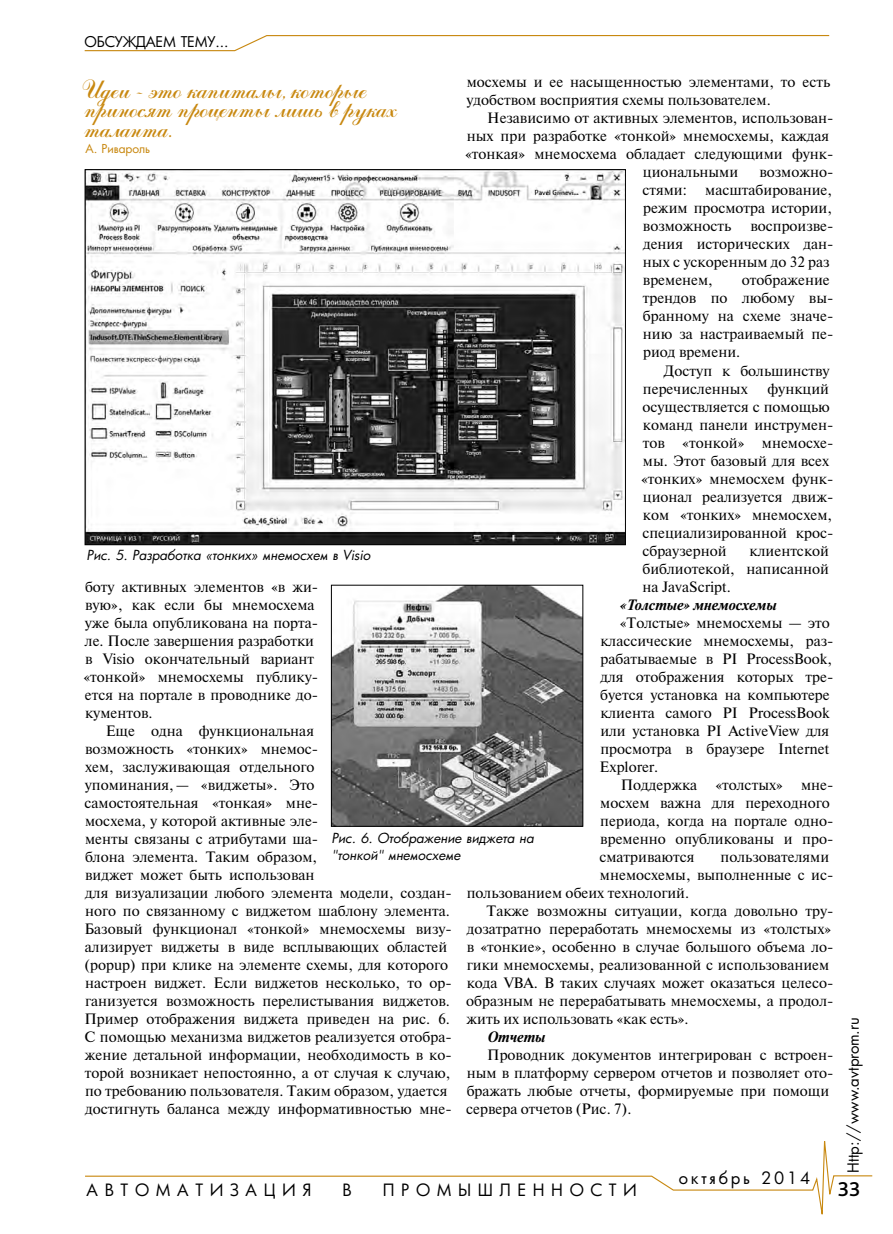
<style>
.page{position:relative;width:893px;height:1234px;background:#fff}
.page>*{position:absolute;margin:0;border:0;box-sizing:border-box;transform-origin:0 0}
.t1{font:27px/19.5px "Art Script";letter-spacing:-.005em;color:#c88810}
.t2{font:500 21px "Bliss Pro";color:#000}
.t3{font:16.5px "Futura Cyr";letter-spacing:.4em;color:#000}
.t4{font:16.5px "Futura Cyr";letter-spacing:.17em;color:#000}
.t5{font:15px/18px "Newton";color:#000}
.t6{font:italic 700 15px "Newton";color:#000}
.t7{font:15px "Futura Cyr";color:#000}
.t8{font:14.4px "Futura Cyr";letter-spacing:-.01em;color:#000}
.t9{font:italic 13.5px/16.5px "Futura Cyr";color:#000}
.t10{font:12px "Futura Cyr";letter-spacing:-.005em;color:#c88810}
</style>
<div class="page">
<svg style="left:85px;top:1141px;width:788px;height:74px"></svg>
<svg style="left:84px;top:35px;width:746px;height:17px"></svg>
<img style="left:87px;top:171px;width:537px;height:372px">
<img style="left:333px;top:586px;width:248px;height:238px">
<div style="left:331px;top:584px;width:252px;height:242px;border:1px solid #000"></div>
<p class="t8" style="left:84px;top:33px;width:145px">ОБСУЖДАЕМ ТЕМУ...</p>
<h1 class="t1" style="left:80px;top:81px;width:319px">Идеи - это капиталы, которые приносят проценты лишь в руках таланта.</h1>
<p class="t10" style="left:85px;top:141px;width:66px">А. Ривароль</p>
<p class="t5" style="left:466px;top:73px;width:365px">мосхемы и ее насыщенностью элементами, то есть удобством восприятия схемы пользователем.</p>
<p class="t5" style="left:487px;top:109px;width:348px">Независимо от активных элементов, использован-</p>
<p class="t5" style="left:467px;top:127px;width:364px">ных при разработке «тонкой» мнемосхемы, каждая</p>
<p class="t5" style="left:465px;top:145px;width:370px">«тонкая» мнемосхема обладает следующими функ-</p>
<p class="t5" style="left:643px;top:163px;width:97px">циональными</p>
<p class="t5" style="left:642px;top:163px;width:193px;text-align:justify;text-indent:117px">возможно&shy;стями: масштабирование, режим просмотра истории, возможность</p>
<p class="t5" style="left:643px;top:217px;width:192px;text-indent:107px">воспроизве&shy;дения исторических дан&shy;ных с ускоренным до 32 раз временем,</p>
<p class="t5" style="left:643px;top:271px;width:192px;text-indent:99px">отображение трендов по любому вы&shy;бранному на схеме значе&shy;нию за настраиваемый пе&shy;риод времени.</p>
<p class="t5" style="left:643px;top:361px;width:188px;text-indent:21px">Доступ к большинству перечисленных</p>
<p class="t5" style="left:641px;top:379px;width:194px;text-indent:126px">функций осуществляется с помощью команд панели инструмен&shy;тов «тонкой» мнемосхе&shy;мы. Этот базовый для всех «тонких» мнемосхем функ&shy;ционал реализуется движ&shy;ком «тонких» мнемосхем, специализированной крос&shy;сбраузерной</p>
<p class="t5" style="left:642px;top:541px;width:188px;text-align:justify;text-indent:107px">клиентской библиотекой, написанной на JavaScript.</p>
<p class="t6" style="left:620px;top:595px;width:159px">«Толстые» мнемосхемы</p>
<p class="t5" style="left:600px;top:613px;width:235px;text-indent:20px">«Толстые» мнемосхемы — это классические мнемосхемы, раз&shy;рабатываемые в PI ProcessBook, для отображения которых тре&shy;буется установка на компьютере клиента самого PI ProcessBook или установка PI ActiveView для просмотра в браузере Internet<br>Explorer.</p>
<p class="t5" style="left:599px;top:775px;width:236px;text-indent:21px">Поддержка «толстых» мне&shy;мосхем важна для переходного периода, когда на портале одно&shy;временно опубликованы и про&shy;сматриваются</p>
<p class="t9" style="left:87px;top:547px;width:285px">Рис. 5. Разработка «тонких» мнемосхем в Visio</p>
<p class="t5" style="left:83px;top:576px;width:236px">боту активных элементов «в жи&shy;вую», как если бы мнемосхема уже была опубликована на порта&shy;ле. После завершения разработки в Visio окончательный вариант «тонкой» мнемосхемы публику&shy;ется на портале в проводнике до&shy;кументов.</p>
<p class="t5" style="left:84px;top:720px;width:369px;text-indent:21px">Еще одна функциональная<br>возможность «тонких» мнемос-<br>хем, заслуживающая отдельного<br>упоминания,— «виджеты». Это<br>самостоятельная «тонкая» мне-<br>мосхема, у которой активные эле-<br>менты связаны с атрибутами ша-<br>блона элемента. Таким образом,<br>виджет может быть использован<br>для визуализации любого элемента модели, создан&shy;ного по связанному с виджетом шаблону элемента.<br>Базовый функционал «тонкой» мнемосхемы визу&shy;ализирует виджеты в виде всплывающих областей (popup) при клике на элементе схемы, для которого настроен виджет. Если виджетов несколько, то ор&shy;ганизуется возможность перелистывания виджетов.<br>Пример отображения виджета приведен на рис. 6.<br>С помощью механизма виджетов реализуется отобра&shy;жение детальной информации, необходимость в ко&shy;торой возникает непостоянно, а от случая к случаю, по требованию пользователя. Таким образом, удается достигнуть баланса между информативностью мне-</p>
<p class="t9" style="left:331px;top:830px;width:204px">Рис. 6. Отображение виджета на "тонкой" мнемосхеме</p>
<p class="t5" style="left:721px;top:847px;width:110px">пользователями</p>
<p class="t5" style="left:600px;top:865px;width:235px">мнемосхемы, выполненные с ис-</p>
<p class="t5" style="left:467px;top:883px;width:224px">пользованием обеих технологий.</p>
<p class="t5" style="left:487px;top:901px;width:348px">Также возможны ситуации, когда довольно тру-</p>
<p class="t5" style="left:467px;top:919px;width:366px">дозатратно переработать мнемосхемы из «толстых»</p>
<p class="t5" style="left:467px;top:937px;width:368px">в «тонкие», особенно в случае большого объема ло-</p>
<p class="t5" style="left:467px;top:955px;width:364px">гики мнемосхемы, реализованной с использованием</p>
<p class="t5" style="left:467px;top:973px;width:368px">кода VBA. В таких случаях может оказаться целесо-</p>
<p class="t5" style="left:466px;top:991px;width:369px">образным не перерабатывать мнемосхемы, а продол-</p>
<p class="t5" style="left:467px;top:1009px;width:224px">жить их использовать «как есть».</p>
<p class="t6" style="left:488px;top:1027px;width:59px">Отчеты</p>
<p class="t5" style="left:466px;top:1045px;width:369px;text-indent:21px">Проводник документов интегрирован с встроен&shy;ным в платформу сервером отчетов и позволяет ото&shy;бражать любые отчеты, формируемые при помощи сервера отчетов (Рис. 7).</p>
<p class="t7" style="left:844px;top:1172px;width:157px;rotate:-90deg">Http://www.avtprom.ru</p>
<p class="t4" style="left:679px;top:1167px;width:133px">октябрь 2014</p>
<p class="t3" style="left:87px;top:1179px;width:226px">АВТОМАТИЗАЦИЯ</p>
<p class="t3" style="left:342px;top:1179px;width:11px">В</p>
<p class="t3" style="left:383px;top:1179px;width:256px">ПРОМЫШЛЕННОСТИ</p>
<h2 class="t2" style="left:838px;top:1176px;width:24px">33</h2>
</div>
